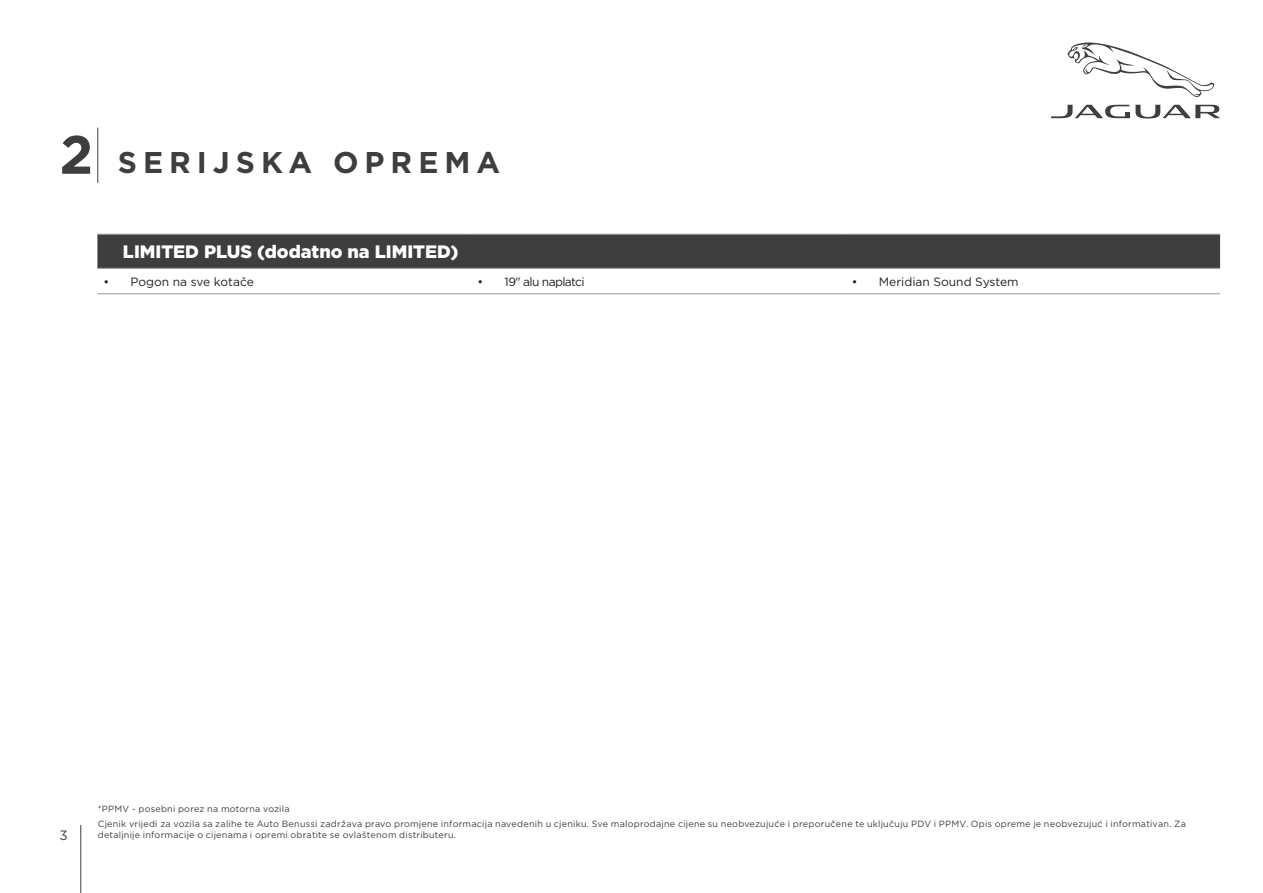
<style>
.page{position:relative;width:1263px;height:893px;background:#fff}
.page>*{position:absolute;margin:0;border:0;box-sizing:border-box;transform-origin:0 0}
.t1{font:700 54px "Gotham";color:#3e3e3f}
.t2{font:700 30px "Gotham";letter-spacing:.2em;color:#3e3e3f}
.t3{font:900 18px "Gotham";color:#fff}
.t4{font:13.5px "Gotham";color:#3e3e3f}
.t5{font:12px "Gotham";letter-spacing:-.005em;color:#231f20}
.t6{font:12px "Gotham";letter-spacing:-.05em;color:#231f20}
.t7{font:9px/14.7px "Gotham";letter-spacing:.025em;color:#3e3e3f}
</style>
<div class="page">
<hr style="left:80px;top:825px;width:1px;height:68px;background:#3e3e3f">
<svg style="left:1051px;top:105px;width:169px;height:13px"></svg>
<svg style="left:1067px;top:43px;width:147px;height:54px"></svg>
<div style="left:97px;top:235px;width:1123px;height:33px;background:#3e3e3f"></div>
<hr style="left:97px;top:234px;width:375px;height:1px;background:#939598">
<hr style="left:472px;top:234px;width:374px;height:1px;background:#939598">
<hr style="left:846px;top:234px;width:374px;height:1px;background:#939598">
<hr style="left:97px;top:268px;width:375px;height:1px;background:#939598">
<hr style="left:472px;top:268px;width:374px;height:1px;background:#939598">
<hr style="left:846px;top:268px;width:374px;height:1px;background:#939598">
<hr style="left:97px;top:293px;width:375px;height:1px;background:#939598">
<hr style="left:472px;top:293px;width:374px;height:1px;background:#939598">
<hr style="left:846px;top:293px;width:374px;height:1px;background:#939598">
<hr style="left:97px;top:128px;width:1px;height:55px;background:#3e3e3f">
<h1 class="t1" style="left:60px;top:119px;width:35px">2</h1>
<h2 class="t2" style="left:118px;top:143px;width:384px">SERIJSKA OPREMA</h2>
<h3 class="t3" style="left:123px;top:240px;width:337px">LIMITED PLUS (dodatno na LIMITED)</h3>
<h3 class="t5" style="left:103px;top:274px;width:152px">• Pogon na sve kotače</h3>
<h3 class="t6" style="left:478px;top:274px;width:109px">• 19" alu naplatci</h3>
<h3 class="t5" style="left:852px;top:274px;width:168px">• Meridian Sound System</h3>
<h3 class="t4" style="left:60px;top:827px;width:10px">3</h3>
<p class="t7" style="left:98px;top:802px;width:1090px">*PPMV - posebni porez na motorna vozila<br>Cjenik vrijedi za vozila sa zalihe te Auto Benussi zadržava pravo promjene informacija navedenih u cjeniku. Sve maloprodajne cijene su neobvezujuće i preporučene te uključuju PDV i PPMV. Opis opreme je neobvezujuć i informativan. Za</p>
<p class="t7" style="left:98px;top:827px;width:360px">detaljnije informacije o cijenama i opremi obratite se ovlaštenom distributeru.</p>
</div>
